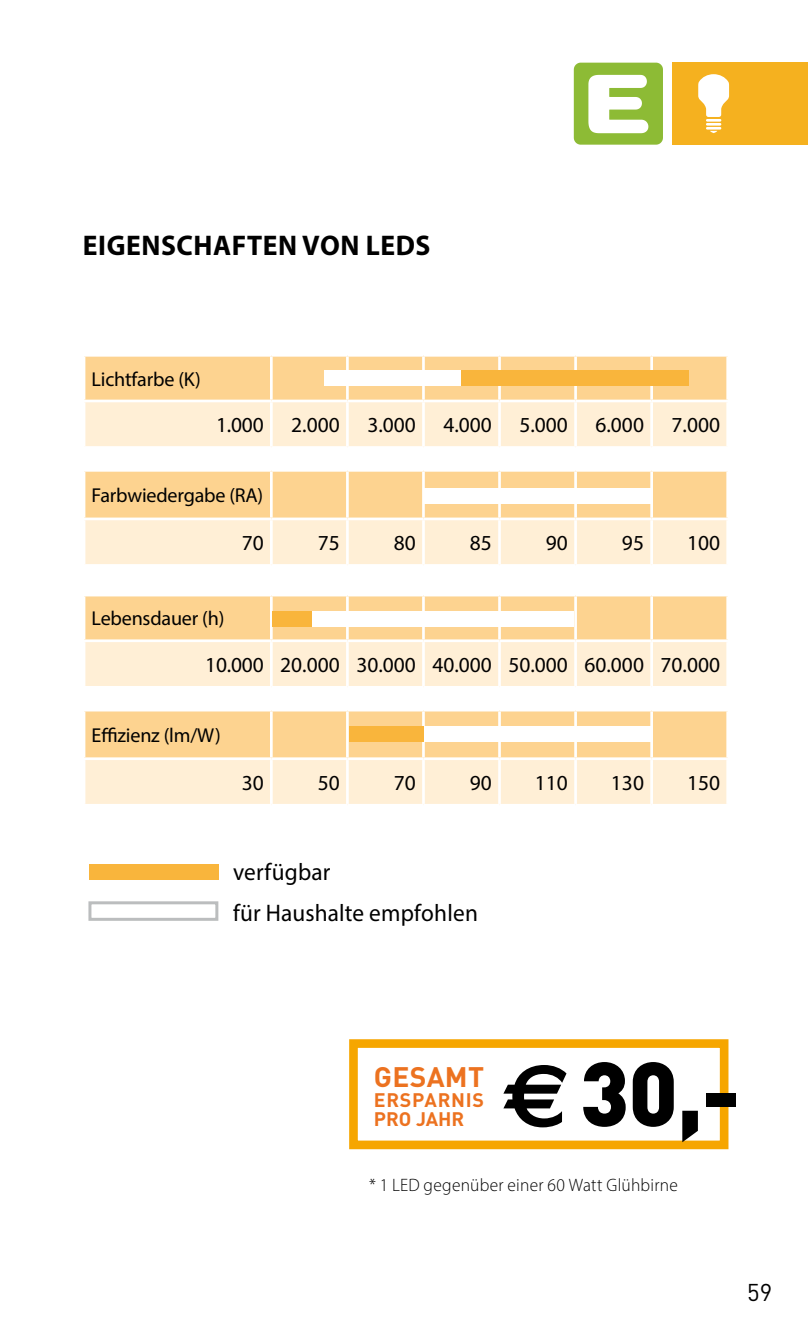
<style>
.page{position:relative;width:808px;height:1336px;background:#fff}
.page>*{position:absolute;margin:0;border:0;box-sizing:border-box;transform-origin:0 0}
.t1{font:900 89.4px "DIN";color:#000}
.t2{font:700 28.5px "Myriad Pro";letter-spacing:.02em;color:#000}
.t3{font:700 27.9px "DIN";letter-spacing:.01em;color:#ec7220}
.t4{font:24px/40.8px "Myriad Pro";letter-spacing:.01em;color:#000}
.t5{font:24px "DIN";color:#000}
.t6{font:21.6px "Myriad Pro";color:#000}
.t7{font:20.1px "Myriad Pro";letter-spacing:-.01em;color:#000}
.t8{font:700 19.5px/19.5px "DIN";letter-spacing:.04em;color:#ec7220}
.t9{font:300 18px "Myriad Pro";letter-spacing:.015em;color:#000}
.s1{font-family:"Euro Sans";font-weight:700}
</style>
<div class="page">
<div style="left:673px;top:63px;width:135px;height:82px;background:#f5b11f"></div>
<svg style="left:698px;top:74px;width:31px;height:59px"></svg>
<div style="left:85px;top:356px;width:641px;height:43px;background:#fdd390"></div>
<svg style="left:85px;top:402px;width:641px;height:162px;background:#fee9c9"></svg>
<hr style="left:346px;top:356px;width:3px;height:43px;background:#fff">
<hr style="left:422px;top:356px;width:3px;height:43px;background:#fff">
<hr style="left:498px;top:356px;width:3px;height:43px;background:#fff">
<hr style="left:574px;top:356px;width:3px;height:43px;background:#fff">
<hr style="left:650px;top:356px;width:3px;height:43px;background:#fff">
<hr style="left:346px;top:402px;width:3px;height:44px;background:#fff">
<hr style="left:422px;top:402px;width:3px;height:44px;background:#fff">
<hr style="left:498px;top:402px;width:3px;height:44px;background:#fff">
<hr style="left:574px;top:402px;width:3px;height:44px;background:#fff">
<hr style="left:650px;top:402px;width:3px;height:44px;background:#fff">
<hr style="left:346px;top:449px;width:3px;height:20px;background:#fff">
<hr style="left:422px;top:449px;width:3px;height:20px;background:#fff">
<hr style="left:498px;top:449px;width:3px;height:20px;background:#fff">
<hr style="left:574px;top:449px;width:3px;height:20px;background:#fff">
<hr style="left:650px;top:449px;width:3px;height:20px;background:#fff">
<hr style="left:346px;top:471px;width:3px;height:46px;background:#fff">
<hr style="left:422px;top:471px;width:3px;height:46px;background:#fff">
<hr style="left:498px;top:471px;width:3px;height:46px;background:#fff">
<hr style="left:574px;top:471px;width:3px;height:46px;background:#fff">
<hr style="left:650px;top:471px;width:3px;height:46px;background:#fff">
<hr style="left:346px;top:520px;width:3px;height:44px;background:#fff">
<hr style="left:422px;top:520px;width:3px;height:44px;background:#fff">
<hr style="left:498px;top:520px;width:3px;height:44px;background:#fff">
<hr style="left:574px;top:520px;width:3px;height:44px;background:#fff">
<hr style="left:650px;top:520px;width:3px;height:44px;background:#fff">
<hr style="left:270px;top:356px;width:3px;height:43px;background:#fff">
<hr style="left:270px;top:402px;width:3px;height:44px;background:#fff">
<hr style="left:270px;top:449px;width:3px;height:20px;background:#fff">
<hr style="left:270px;top:471px;width:3px;height:46px;background:#fff">
<hr style="left:270px;top:520px;width:3px;height:44px;background:#fff">
<hr style="left:83px;top:446px;width:188px;height:3px;background:#fff">
<hr style="left:271px;top:446px;width:76px;height:3px;background:#fff">
<hr style="left:347px;top:446px;width:76px;height:3px;background:#fff">
<hr style="left:423px;top:446px;width:76px;height:3px;background:#fff">
<hr style="left:499px;top:446px;width:77px;height:3px;background:#fff">
<hr style="left:576px;top:446px;width:76px;height:3px;background:#fff">
<hr style="left:652px;top:446px;width:77px;height:3px;background:#fff">
<hr style="left:83px;top:469px;width:188px;height:2px;background:#fff">
<hr style="left:271px;top:469px;width:76px;height:2px;background:#fff">
<hr style="left:347px;top:469px;width:76px;height:2px;background:#fff">
<hr style="left:423px;top:469px;width:76px;height:2px;background:#fff">
<hr style="left:499px;top:469px;width:77px;height:2px;background:#fff">
<hr style="left:576px;top:469px;width:76px;height:2px;background:#fff">
<hr style="left:652px;top:469px;width:77px;height:2px;background:#fff">
<hr style="left:83px;top:517px;width:188px;height:3px;background:#fff">
<hr style="left:271px;top:517px;width:76px;height:3px;background:#fff">
<hr style="left:347px;top:517px;width:76px;height:3px;background:#fff">
<hr style="left:423px;top:517px;width:76px;height:3px;background:#fff">
<hr style="left:499px;top:517px;width:77px;height:3px;background:#fff">
<hr style="left:576px;top:517px;width:76px;height:3px;background:#fff">
<hr style="left:652px;top:517px;width:77px;height:3px;background:#fff">
<div style="left:85px;top:596px;width:641px;height:43px;background:#fdd390"></div>
<svg style="left:85px;top:642px;width:641px;height:161px;background:#feeac9"></svg>
<hr style="left:346px;top:596px;width:3px;height:43px;background:#fff">
<hr style="left:422px;top:596px;width:3px;height:43px;background:#fff">
<hr style="left:498px;top:596px;width:3px;height:43px;background:#fff">
<hr style="left:574px;top:596px;width:3px;height:43px;background:#fff">
<hr style="left:650px;top:596px;width:3px;height:43px;background:#fff">
<hr style="left:346px;top:642px;width:3px;height:44px;background:#fff">
<hr style="left:422px;top:642px;width:3px;height:44px;background:#fff">
<hr style="left:498px;top:642px;width:3px;height:44px;background:#fff">
<hr style="left:574px;top:642px;width:3px;height:44px;background:#fff">
<hr style="left:650px;top:642px;width:3px;height:44px;background:#fff">
<hr style="left:346px;top:688px;width:3px;height:20px;background:#fff">
<hr style="left:422px;top:688px;width:3px;height:20px;background:#fff">
<hr style="left:498px;top:688px;width:3px;height:20px;background:#fff">
<hr style="left:574px;top:688px;width:3px;height:20px;background:#fff">
<hr style="left:650px;top:688px;width:3px;height:20px;background:#fff">
<hr style="left:346px;top:711px;width:3px;height:46px;background:#fff">
<hr style="left:422px;top:711px;width:3px;height:46px;background:#fff">
<hr style="left:498px;top:711px;width:3px;height:46px;background:#fff">
<hr style="left:574px;top:711px;width:3px;height:46px;background:#fff">
<hr style="left:650px;top:711px;width:3px;height:46px;background:#fff">
<hr style="left:346px;top:760px;width:3px;height:43px;background:#fff">
<hr style="left:422px;top:760px;width:3px;height:43px;background:#fff">
<hr style="left:498px;top:760px;width:3px;height:43px;background:#fff">
<hr style="left:574px;top:760px;width:3px;height:43px;background:#fff">
<hr style="left:650px;top:760px;width:3px;height:43px;background:#fff">
<hr style="left:270px;top:596px;width:3px;height:43px;background:#fff">
<hr style="left:270px;top:642px;width:3px;height:44px;background:#fff">
<hr style="left:270px;top:688px;width:3px;height:20px;background:#fff">
<hr style="left:270px;top:711px;width:3px;height:46px;background:#fff">
<hr style="left:270px;top:760px;width:3px;height:43px;background:#fff">
<hr style="left:83px;top:686px;width:188px;height:2px;background:#fff">
<hr style="left:271px;top:686px;width:76px;height:2px;background:#fff">
<hr style="left:347px;top:686px;width:76px;height:2px;background:#fff">
<hr style="left:423px;top:686px;width:76px;height:2px;background:#fff">
<hr style="left:499px;top:686px;width:77px;height:2px;background:#fff">
<hr style="left:576px;top:686px;width:76px;height:2px;background:#fff">
<hr style="left:652px;top:686px;width:77px;height:2px;background:#fff">
<hr style="left:83px;top:708px;width:188px;height:3px;background:#fff">
<hr style="left:271px;top:708px;width:76px;height:3px;background:#fff">
<hr style="left:347px;top:708px;width:76px;height:3px;background:#fff">
<hr style="left:423px;top:708px;width:76px;height:3px;background:#fff">
<hr style="left:499px;top:708px;width:77px;height:3px;background:#fff">
<hr style="left:576px;top:708px;width:76px;height:3px;background:#fff">
<hr style="left:652px;top:708px;width:77px;height:3px;background:#fff">
<hr style="left:83px;top:757px;width:188px;height:3px;background:#fff">
<hr style="left:271px;top:757px;width:76px;height:3px;background:#fff">
<hr style="left:347px;top:757px;width:76px;height:3px;background:#fff">
<hr style="left:423px;top:757px;width:76px;height:3px;background:#fff">
<hr style="left:499px;top:757px;width:77px;height:3px;background:#fff">
<hr style="left:576px;top:757px;width:76px;height:3px;background:#fff">
<hr style="left:652px;top:757px;width:77px;height:3px;background:#fff">
<div style="left:349px;top:1039px;width:379px;height:109px;background:#fff;border:9px solid #f6a600"></div>
<svg style="left:574px;top:63px;width:89px;height:82px"></svg>
<div style="left:325px;top:370px;width:364px;height:15px;background:#fff"></div>
<div style="left:349px;top:725px;width:302px;height:16px;background:#fff"></div>
<div style="left:272px;top:610px;width:302px;height:16px;background:#fff"></div>
<div style="left:423px;top:487px;width:228px;height:16px;background:#fff"></div>
<div style="left:461px;top:370px;width:228px;height:15px;background:#f9b53c"></div>
<div style="left:272px;top:610px;width:39px;height:16px;background:#f9b53c"></div>
<div style="left:349px;top:725px;width:74px;height:16px;background:#f9b53c"></div>
<div style="left:89px;top:864px;width:129px;height:15px;background:#f9b53c"></div>
<div style="left:88px;top:901px;width:130px;height:19px;background:#fff;border:3px solid #bbbdbe"></div>
<h2 class="t2" style="left:83px;top:227px;width:349px">EIGENSCHAFTEN VON LEDS</h2>
<p class="t7" style="left:92px;top:366px;width:111px">Lichtfarbe (K)</p>
<p class="t6" style="left:216px;top:411px;width:49px">1.000</p>
<p class="t6" style="left:291px;top:411px;width:50px">2.000</p>
<p class="t6" style="left:367px;top:411px;width:50px">3.000</p>
<p class="t6" style="left:443px;top:411px;width:50px">4.000</p>
<p class="t6" style="left:519px;top:411px;width:50px">5.000</p>
<p class="t6" style="left:595px;top:411px;width:50px">6.000</p>
<p class="t6" style="left:671px;top:411px;width:50px">7.000</p>
<p class="t7" style="left:92px;top:483px;width:173px">Farbwiedergabe (RA)</p>
<p class="t6" style="left:242px;top:529px;width:23px">70</p>
<p class="t6" style="left:318px;top:529px;width:24px">75</p>
<p class="t6" style="left:394px;top:529px;width:24px">80</p>
<p class="t6" style="left:470px;top:529px;width:24px">85</p>
<p class="t6" style="left:546px;top:529px;width:24px">90</p>
<p class="t6" style="left:622px;top:529px;width:24px">95</p>
<p class="t6" style="left:687px;top:529px;width:35px">100</p>
<p class="t7" style="left:92px;top:606px;width:134px">Lebensdauer (h)</p>
<p class="t6" style="left:205px;top:651px;width:516px">10.000 20.000 30.000 40.000 50.000 60.000 70.000</p>
<p class="t7" style="left:92px;top:722px;width:131px">Effizienz (lm/W)</p>
<p class="t6" style="left:242px;top:769px;width:23px">30</p>
<p class="t6" style="left:318px;top:769px;width:24px">50</p>
<p class="t6" style="left:394px;top:769px;width:24px">70</p>
<p class="t6" style="left:470px;top:769px;width:24px">90</p>
<p class="t6" style="left:535px;top:769px;width:35px">110</p>
<p class="t6" style="left:611px;top:769px;width:35px">130</p>
<p class="t6" style="left:687px;top:769px;width:35px">150</p>
<p class="t4" style="left:233px;top:851px;width:246px">verfügbar<br>für Haushalte empfohlen</p>
<p class="t3" style="left:374px;top:1058px;width:112px">GESAMT</p>
<p class="t8" style="left:374px;top:1088px;width:112px">ERSPARNIS<br>PRO JAHR</p>
<h1 class="t1" style="left:503px;top:1033px;width:239px"><span class="s1">€</span>30,-</h1>
<p class="t9" style="left:369px;top:1173px;width:310px">* 1 LED gegenüber einer 60 Watt Glühbirne</p>
<p class="t5" style="left:747px;top:1277px;width:27px">59</p>
</div>
